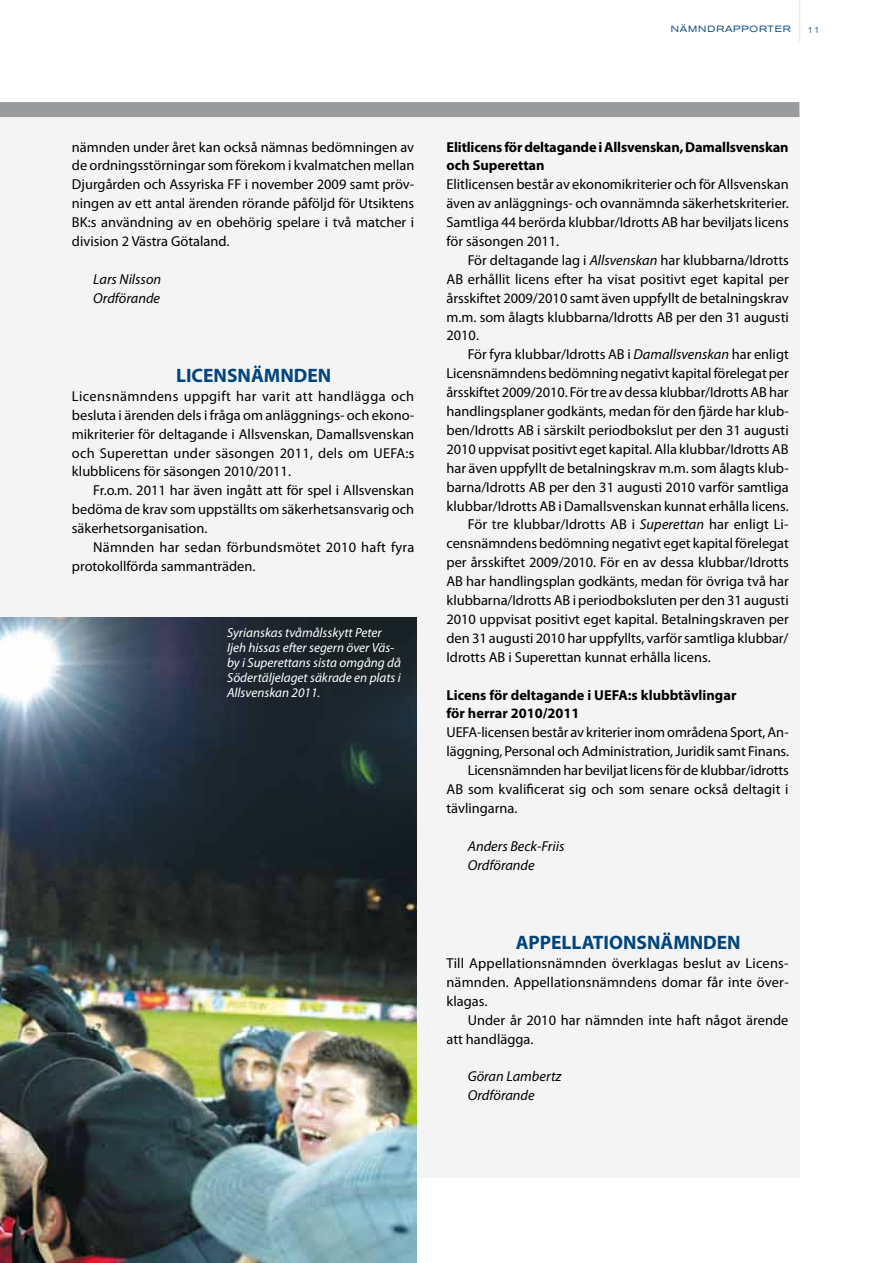
<style>
.page{position:relative;width:893px;height:1263px;background:#fff}
.page>*{position:absolute;margin:0;border:0;box-sizing:border-box;transform-origin:0 0}
.t1{font:700 19.5px "Myriad Pro";color:#00457d}
.t2{font:14.4px/18.9px "Myriad Pro";color:#000;text-align:justify}
.t3{font:700 14.4px/18.9px "Myriad Pro";letter-spacing:-.005em;color:#000}
.t4{font:italic 14.4px/18.9px "Myriad Pro";color:#000}
.t5{font:italic 13.2px/15px "Myriad Pro";color:#fff}
.t6{font:expanded 9px "Akzidenz Grotesk BE";letter-spacing:.095em;color:#00457d}
.t7{font:300 expanded 9px "Akzidenz Grotesk BE";color:#00457d}
.s1{font-style:italic}
</style>
<div class="page">
<hr style="left:799px;top:0;width:1px;height:41px;background:#ebebec">
<div style="left:0;top:111px;width:799px;height:1067px;background:#f4f4f5"></div>
<div style="left:0;top:102px;width:792px;height:15px;background:#9a9b9d"></div>
<img style="left:0;top:617px;width:417px;height:646px">
<p class="t6" style="left:671px;top:24px;width:121px">NÄMNDRAPPORTER</p>
<p class="t7" style="left:807px;top:24px;width:15px">11</p>
<p class="t2" style="left:72px;top:137px;width:344px">nämnden under året kan också nämnas bedömningen av de ordningsstörningar som förekom i kvalmatchen mellan Djurgården och Assyriska FF i november 2009 samt pröv&shy;ningen av ett antal ärenden rörande påföljd för Utsiktens BK:s användning av en obehörig spelare i två matcher i division 2 Västra Götaland.</p>
<p class="t4" style="left:93px;top:269px;width:70px">Lars Nilsson<br>Ordförande</p>
<h1 class="t1" style="left:176px;top:363px;width:157px">LICENSNÄMNDEN</h1>
<p class="t2" style="left:72px;top:386px;width:344px">Licensnämndens uppgift har varit att handlägga och besluta i ärenden dels i fråga om anläggnings- och ekono&shy;mikriterier för deltagande i Allsvenskan, Damallsvenskan och Superettan under säsongen 2011, dels om UEFA:s klubblicens för säsongen 2010/2011.</p>
<p class="t2" style="left:72px;top:481px;width:344px;text-indent:21px">Fr.o.m. 2011 har även ingått att för spel i Allsvenskan bedöma de krav som uppställts om säkerhetsansvarig och säkerhetsorganisation.</p>
<p class="t2" style="left:72px;top:537px;width:344px;text-indent:21px">Nämnden har sedan förbundsmötet 2010 haft fyra protokollförda sammanträden.</p>
<p class="t5" style="left:227px;top:625px;width:176px">Syrianskas tvåmålsskytt Peter<br>Ijeh hissas efter segern över Väs&shy;by i Superettans sista omgång då<br>Södertäljelaget säkrade en plats i<br>Allsvenskan 2011.</p>
<p class="t3" style="left:446px;top:137px;width:344px">Elitlicens för deltagande i Allsvenskan, Damallsvenskan och Superettan</p>
<p class="t2" style="left:446px;top:175px;width:344px">Elitlicensen består av ekonomikriterier och för Allsvenskan även av anläggnings- och ovannämnda säkerhetskriterier.<br>Samtliga 44 berörda klubbar/Idrotts AB har beviljats licens för säsongen 2011.</p>
<p class="t2" style="left:446px;top:250px;width:344px;text-indent:21px">För deltagande lag i <span class="s1">Allsvenskan</span> har klubbarna/Idrotts AB erhållit licens efter ha visat positivt eget kapital per årsskiftet 2009/2010 samt även uppfyllt de betalningskrav m.m. som ålagts klubbarna/Idrotts AB per den 31 augusti 2010.</p>
<p class="t2" style="left:468px;top:345px;width:323px">För fyra klubbar/Idrotts AB i <span class="s1">Damallsvenskan</span> har enligt</p>
<p class="t2" style="left:446px;top:364px;width:344px">Licensnämndens bedömning negativt kapital förelegat per</p>
<p class="t2" style="left:446px;top:383px;width:343px">årsskiftet 2009/2010. För tre av dessa klubbar/Idrotts AB har</p>
<p class="t2" style="left:446px;top:402px;width:344px">handlingsplaner godkänts, medan för den fjärde har klub-</p>
<p class="t2" style="left:446px;top:420px;width:344px">ben/Idrotts AB i särskilt periodbokslut per den 31 augusti</p>
<p class="t2" style="left:446px;top:439px;width:343px">2010 uppvisat positivt eget kapital. Alla klubbar/Idrotts AB</p>
<p class="t2" style="left:446px;top:458px;width:344px">har även uppfyllt de betalningskrav m.m. som ålagts klub-</p>
<p class="t2" style="left:446px;top:477px;width:344px">barna/Idrotts AB per den 31 augusti 2010 varför samtliga</p>
<p class="t2" style="left:446px;top:496px;width:344px">klubbar/Idrotts AB i Damallsvenskan kunnat erhålla licens.</p>
<p class="t2" style="left:468px;top:515px;width:322px">För tre klubbar/Idrotts AB i <span class="s1">Superettan</span> har enligt Li-</p>
<p class="t2" style="left:446px;top:534px;width:344px">censnämndens bedömning negativt eget kapital förelegat</p>
<p class="t2" style="left:446px;top:553px;width:344px">per årsskiftet 2009/2010. För en av dessa klubbar/Idrotts</p>
<p class="t2" style="left:446px;top:572px;width:344px">AB har handlingsplan godkänts, medan för övriga två har</p>
<p class="t2" style="left:446px;top:590px;width:344px">klubbarna/Idrotts AB i periodboksluten per den 31 augusti</p>
<p class="t2" style="left:446px;top:609px;width:344px">2010 uppvisat positivt eget kapital. Betalningskraven per</p>
<p class="t2" style="left:446px;top:628px;width:344px">den 31 augusti 2010 har uppfyllts, varför samtliga klubbar/</p>
<p class="t2" style="left:446px;top:647px;width:266px">Idrotts AB i Superettan kunnat erhålla licens.</p>
<p class="t3" style="left:446px;top:685px;width:291px">Licens för deltagande i UEFA:s klubbtävlingar för herrar 2010/2011</p>
<p class="t2" style="left:446px;top:723px;width:344px">UEFA-licensen består av kriterier inom områdena Sport, An-</p>
<p class="t2" style="left:446px;top:742px;width:344px">läggning, Personal och Administration, Juridik samt Finans.</p>
<p class="t2" style="left:468px;top:761px;width:322px">Licensnämnden har beviljat licens för de klubbar/idrotts</p>
<p class="t2" style="left:446px;top:779px;width:344px">AB som kvalificerat sig och som senare också deltagit i</p>
<p class="t2" style="left:446px;top:798px;width:72px">tävlingarna.</p>
<p class="t4" style="left:468px;top:836px;width:98px">Anders Beck-Friis<br>Ordförande</p>
<h1 class="t1" style="left:516px;top:930px;width:226px">APPELLATIONSNÄMNDEN</h1>
<p class="t2" style="left:446px;top:953px;width:344px">Till Appellationsnämnden överklagas beslut av Licens&shy;nämnden. Appellationsnämndens domar får inte över&shy;klagas.</p>
<p class="t2" style="left:446px;top:1010px;width:343px;text-indent:21px">Under år 2010 har nämnden inte haft något ärende att handlägga.</p>
<p class="t4" style="left:468px;top:1067px;width:95px">Göran Lambertz<br>Ordförande</p>
</div>
